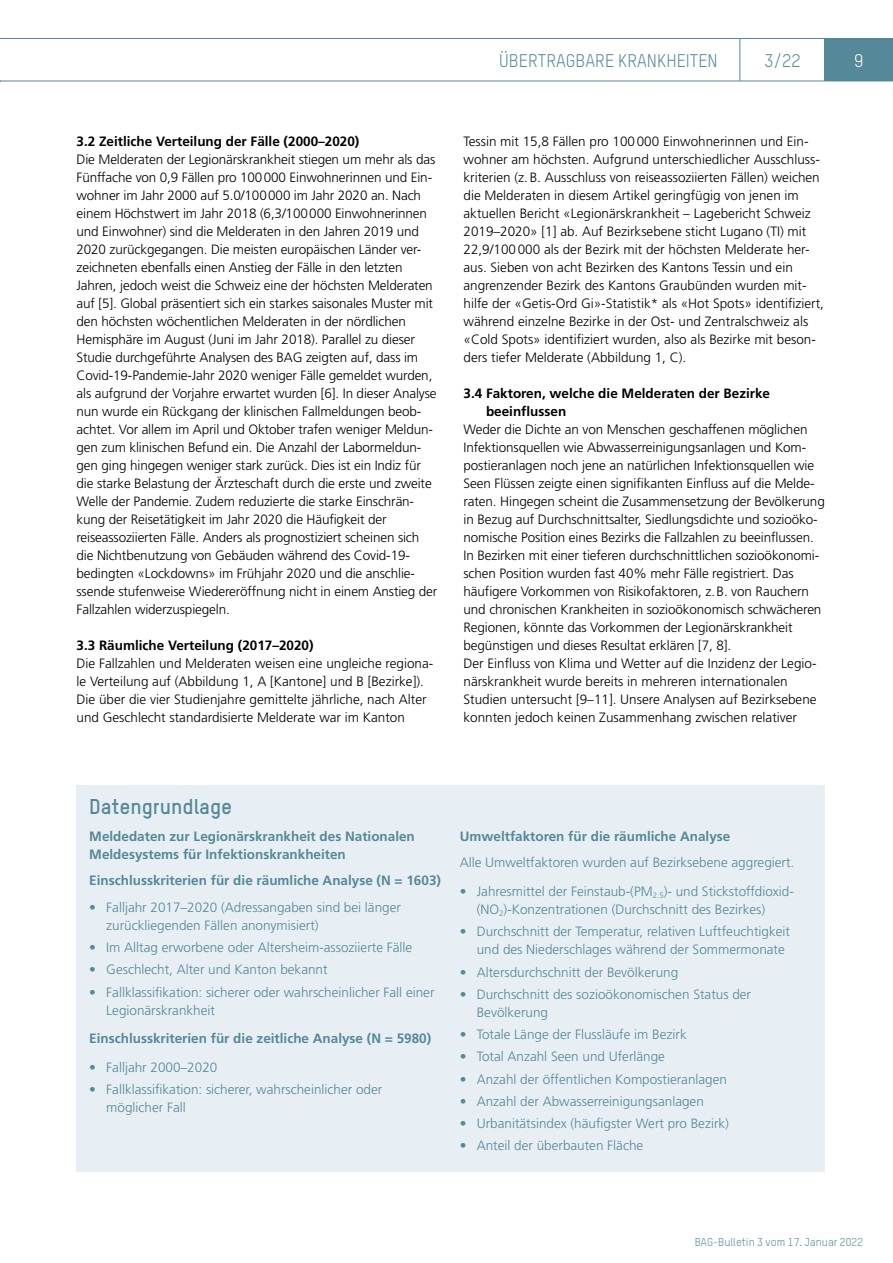
<style>
.page{position:relative;width:893px;height:1263px;background:#fff}
.page>*{position:absolute;margin:0;border:0;box-sizing:border-box;transform-origin:0 0}
.Text_Inhalte_Infobox_Titel_H2{font:700 21px "TSTAR";color:#558898}
.t1{font:18px "TSTAR";color:#558898}
.t2{font:18px "TSTAR";color:#fff}
.Text_Inhalte_Lauftext_Normal{font:300 13.5px/18px "Frutiger";letter-spacing:-.01em;color:#000}
.Text_Inhalte_Infobox_Lauftext{font:300 13.5px/18px "Frutiger";color:#558898}
.Text_Inhalte_Infobox_Lauftext-2{font:700 13.5px/18px "Frutiger";color:#558898}
.Text_Inhalte_Titel_Ebene_3{font:700 13.5px/18px "Frutiger";color:#000}
.t3{font:11.25px "TSTAR";color:#558898}
</style>
<div class="page">
<div style="left:825px;top:38px;width:68px;height:43px;background:#558898"></div>
<hr style="left:0;top:38px;width:740px;height:1px;background:#558898">
<hr style="left:740px;top:38px;width:85px;height:1px;background:#558898">
<hr style="left:740px;top:39px;width:1px;height:42px;background:#558898">
<hr style="left:0;top:81px;width:740px;height:1px;background:#558898">
<hr style="left:740px;top:81px;width:85px;height:1px;background:#558898">
<hr style="left:825px;top:81px;width:68px;height:1px;background:#558898">
<div style="left:77px;top:785px;width:748px;height:386px;background:#e7eff4"></div>
<h2 class="t1" style="left:499px;top:50px;width:220px">ÜBERTRAGBARE KRANKHEITEN</h2>
<h2 class="t1" style="left:764px;top:49px;width:38px">3/22</h2>
<h2 class="t2" style="left:854px;top:49px;width:11px">9</h2>
<h3 class="Text_Inhalte_Titel_Ebene_3" style="left:77px;top:132px;width:284px">3.2 Zeitliche Verteilung der Fälle (2000–2020)</h3>
<p class="Text_Inhalte_Lauftext_Normal" style="left:77px;top:150px;width:362px">Die Melderaten der Legionärskrankheit stiegen um mehr als das Fünffache von 0,9 Fällen pro 100000 Einwohnerinnen und Ein&shy;wohner im Jahr 2000 auf 5.0/100000 im Jahr 2020 an. Nach einem Höchstwert im Jahr 2018 (6,3/100000 Einwohnerinnen und Einwohner) sind die Melderaten in den Jahren 2019 und 2020 zurückgegangen. Die meisten europäischen Länder ver&shy;zeichneten ebenfalls einen Anstieg der Fälle in den letzten Jahren, jedoch weist die Schweiz eine der höchsten Melderaten auf [5]. Global präsentiert sich ein starkes saisonales Muster mit den höchsten wöchentlichen Melderaten in der nördlichen Hemisphäre im August (Juni im Jahr 2018). Parallel zu dieser Studie durchgeführte Analysen des BAG zeigten auf, dass im Covid-19-Pandemie-Jahr 2020 weniger Fälle gemeldet wurden, als aufgrund der Vorjahre erwartet wurden [6]. In dieser Analyse nun wurde ein Rückgang der klinischen Fallmeldungen beob&shy;achtet. Vor allem im April und Oktober trafen weniger Meldun&shy;gen zum klinischen Befund ein. Die Anzahl der Labormeldun&shy;gen ging hingegen weniger stark zurück. Dies ist ein Indiz für die starke Belastung der Ärzteschaft durch die erste und zweite Welle der Pandemie. Zudem reduzierte die starke Einschrän&shy;kung der Reisetätigkeit im Jahr 2020 die Häufigkeit der reiseassoziierten Fälle. Anders als prognostiziert scheinen sich die Nichtbenutzung von Gebäuden während des Covid-19- bedingten «Lockdowns» im Frühjahr 2020 und die anschlie&shy;ssende stufenweise Wiedereröffnung nicht in einem Anstieg der Fallzahlen widerzuspiegeln.</p>
<h3 class="Text_Inhalte_Titel_Ebene_3" style="left:77px;top:636px;width:239px">3.3 Räumliche Verteilung (2017–2020)</h3>
<p class="Text_Inhalte_Lauftext_Normal" style="left:77px;top:654px;width:358px">Die Fallzahlen und Melderaten weisen eine ungleiche regiona&shy;le Verteilung auf (Abbildung 1, A [Kantone] und B [Bezirke]).<br>Die über die vier Studienjahre gemittelte jährliche, nach Alter und Geschlecht standardisierte Melderate war im Kanton</p>
<p class="Text_Inhalte_Lauftext_Normal" style="left:463px;top:132px;width:362px">Tessin mit 15,8 Fällen pro 100000 Einwohnerinnen und Ein&shy;wohner am höchsten. Aufgrund unterschiedlicher Ausschluss&shy;kriterien (z.B. Ausschluss von reiseassoziierten Fällen) weichen die Melderaten in diesem Artikel geringfügig von jenen im aktuellen Bericht «Legionärskrankheit – Lagebericht Schweiz 2019–2020» [1] ab. Auf Bezirksebene sticht Lugano (TI) mit 22,9/100000 als der Bezirk mit der höchsten Melderate her&shy;aus. Sieben von acht Bezirken des Kantons Tessin und ein angrenzender Bezirk des Kantons Graubünden wurden mit&shy;hilfe der «Getis-Ord Gi»-Statistik* als «Hot Spots» identifiziert, während einzelne Bezirke in der Ost- und Zentralschweiz als «Cold Spots» identifiziert wurden, also als Bezirke mit beson&shy;ders tiefer Melderate (Abbildung 1, C).</p>
<h3 class="Text_Inhalte_Titel_Ebene_3" style="left:486px;top:384px;width:286px;text-indent:-23px">3.4 Faktoren, welche die Melderaten der Bezirke beeinflussen</h3>
<p class="Text_Inhalte_Lauftext_Normal" style="left:463px;top:420px;width:363px">Weder die Dichte an von Menschen geschaffenen möglichen Infektionsquellen wie Abwasserreinigungsanlagen und Kom&shy;postieranlagen noch jene an natürlichen Infektionsquellen wie Seen Flüssen zeigte einen signifikanten Einfluss auf die Melde&shy;raten. Hingegen scheint die Zusammensetzung der Bevölkerung in Bezug auf Durchschnittsalter, Siedlungsdichte und sozioöko&shy;nomische Position eines Bezirks die Fallzahlen zu beeinflussen.<br>In Bezirken mit einer tieferen durchschnittlichen sozioökonomi&shy;schen Position wurden fast 40% mehr Fälle registriert. Das häufigere Vorkommen von Risikofaktoren, z.B. von Rauchern und chronischen Krankheiten in sozioökonomisch schwächeren Regionen, könnte das Vorkommen der Legionärskrankheit begünstigen und dieses Resultat erklären [7, 8].</p>
<p class="Text_Inhalte_Lauftext_Normal" style="left:463px;top:654px;width:355px">Der Einfluss von Klima und Wetter auf die Inzidenz der Legio&shy;närskrankheit wurde bereits in mehreren internationalen Studien untersucht [9–11]. Unsere Analysen auf Bezirksebene konnten jedoch keinen Zusammenhang zwischen relativer</p>
<h3 class="Text_Inhalte_Infobox_Titel_H2" style="left:89px;top:793px;width:145px">Datengrundlage</h3>
<p class="Text_Inhalte_Infobox_Lauftext-2" style="left:89px;top:827px;width:327px">Meldedaten zur Legionärskrankheit des Nationalen<br>Meldesystems für Infektionskrankheiten</p>
<p class="Text_Inhalte_Infobox_Lauftext-2" style="left:89px;top:871px;width:353px">Einschlusskriterien für die räumliche Analyse (N = 1603)</p>
<p class="Text_Inhalte_Infobox_Lauftext" style="left:106px;top:898px;width:296px;text-indent:-17px">• Falljahr 2017–2020 (Adressangaben sind bei länger zurückliegenden Fällen anonymisiert)</p>
<p class="Text_Inhalte_Infobox_Lauftext" style="left:89px;top:938px;width:324px">• Im Alltag erworbene oder Altersheim-assoziierte Fälle</p>
<p class="Text_Inhalte_Infobox_Lauftext" style="left:89px;top:961px;width:240px">• Geschlecht, Alter und Kanton bekannt</p>
<p class="Text_Inhalte_Infobox_Lauftext" style="left:106px;top:983px;width:330px;text-indent:-17px">• Fallklassifikation: sicherer oder wahrscheinlicher Fall einer<br>Legionärskrankheit</p>
<p class="Text_Inhalte_Infobox_Lauftext-2" style="left:89px;top:1029px;width:343px">Einschlusskriterien für die zeitliche Analyse (N = 5980)</p>
<p class="Text_Inhalte_Infobox_Lauftext" style="left:89px;top:1058px;width:130px">• Falljahr 2000–2020</p>
<p class="Text_Inhalte_Infobox_Lauftext" style="left:106px;top:1080px;width:278px;text-indent:-17px">• Fallklassifikation: sicherer, wahrscheinlicher oder möglicher Fall</p>
<p class="Text_Inhalte_Infobox_Lauftext-2" style="left:460px;top:827px;width:272px">Umweltfaktoren für die räumliche Analyse</p>
<p class="Text_Inhalte_Infobox_Lauftext" style="left:460px;top:854px;width:336px">Alle Umweltfaktoren wurden auf Bezirksebene aggregiert.</p>
<p class="Text_Inhalte_Infobox_Lauftext" style="left:477px;top:883px;width:319px;text-indent:-17px">• Jahresmittel der Feinstaub-(PM<sub>2.5</sub>)- und Stickstoffdioxid-(NO<sub>2</sub>)-Konzentrationen (Durchschnitt des Bezirkes)</p>
<p class="Text_Inhalte_Infobox_Lauftext" style="left:477px;top:923px;width:315px;text-indent:-17px">• Durchschnitt der Temperatur, relativen Luftfeuchtigkeit und des Niederschlages während der Sommermonate</p>
<p class="Text_Inhalte_Infobox_Lauftext" style="left:460px;top:963px;width:220px">• Altersdurchschnitt der Bevölkerung</p>
<p class="Text_Inhalte_Infobox_Lauftext" style="left:477px;top:985px;width:276px;text-indent:-17px">• Durchschnitt des sozioökonomischen Status der<br>Bevölkerung</p>
<p class="Text_Inhalte_Infobox_Lauftext" style="left:460px;top:1026px;width:229px">• Totale Länge der Flussläufe im Bezirk</p>
<p class="Text_Inhalte_Infobox_Lauftext" style="left:460px;top:1048px;width:207px">• Total Anzahl Seen und Uferlänge</p>
<p class="Text_Inhalte_Infobox_Lauftext" style="left:460px;top:1070px;width:269px">• Anzahl der öffentlichen Kompostieranlagen</p>
<p class="Text_Inhalte_Infobox_Lauftext" style="left:460px;top:1092px;width:246px">• Anzahl der Abwasserreinigungsanlagen</p>
<p class="Text_Inhalte_Infobox_Lauftext" style="left:460px;top:1115px;width:271px">• Urbanitätsindex (häufigster Wert pro Bezirk)</p>
<p class="Text_Inhalte_Infobox_Lauftext" style="left:460px;top:1137px;width:185px">• Anteil der überbauten Fläche</p>
<p class="t3" style="left:695px;top:1235px;width:170px">BAG-Bulletin 3 vom 17. Januar 2022</p>
</div>
